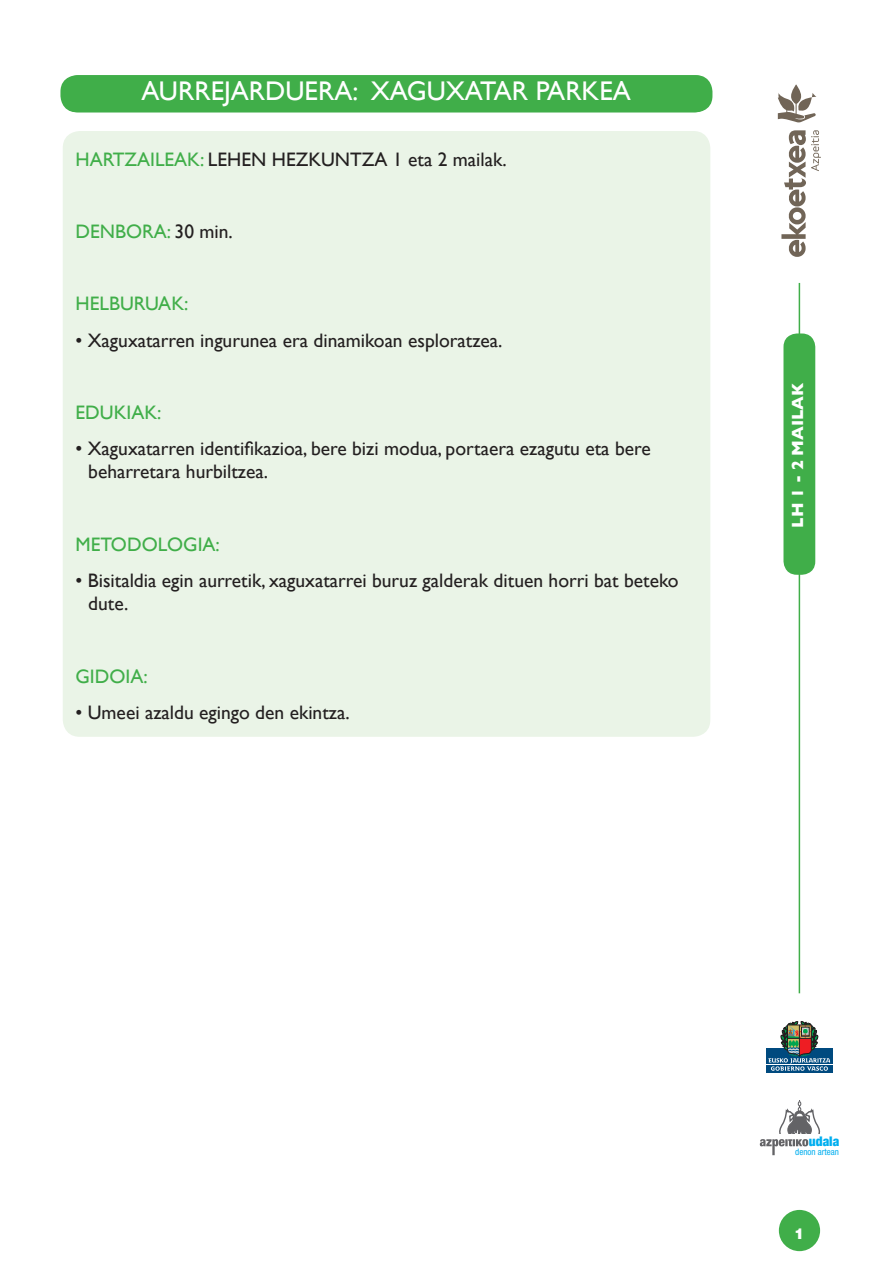
<style>
.page{position:relative;width:893px;height:1263px;background:#fff}
.page>*{position:absolute;margin:0;border:0;box-sizing:border-box;transform-origin:0 0}
.t1{font:27px "Gill Sans";color:#fff}
.t2{font:19.5px/23.4px "Gill Sans";color:#231f20}
.t3{font:19.5px "Gill Sans";color:#40ae49}
.t4{font:700 16.5px "Gill Sans";color:#fff}
.t5{font:900 15px "Helvetica";color:#fff}
.t6{font:900 condensed 13.2px "Helvetica Neue";color:#00aeef}
.t7{font:condensed 9px "Helvetica Neue LT Std";color:#00aeef}
.s1{color:#40ae49}
.s2{color:#231f20}
</style>
<div class="page">
<div style="left:779px;top:1210px;width:41px;height:41px;background:#40ae49;border-radius:50%"></div>
<svg style="left:778px;top:84px;width:38px;height:38px"></svg>
<svg style="left:781px;top:130px;width:40px;height:127px"></svg>
<hr style="left:799px;top:283px;width:1px;height:710px;background:#40ae49">
<div style="left:783px;top:333px;width:32px;height:242px;background:#40ae49;border-radius:14px"></div>
<svg style="left:760px;top:1100px;width:60px;height:55px"></svg>
<div style="left:766px;top:1048px;width:67px;height:25px;background:#004a7f"></div>
<hr style="left:766px;top:1064px;width:67px;height:1px;background:#fff">
<svg style="left:768px;top:1021px;width:62px;height:50px"></svg>
<div style="left:63px;top:131px;width:647px;height:606px;background:#eaf4e7;border-radius:17px"></div>
<div style="left:60px;top:75px;width:651px;height:37px;background:#40ae49;border-radius:17px"></div>
<h1 class="t1" style="left:142px;top:76px;width:491px">AURREJARDUERA: XAGUXATAR PARKEA</h1>
<h1 class="t1" style="left:282px;top:76px;width:212px">AU REJARD ERA</h1>
<p class="t2" style="left:75px;top:147px;width:433px"><span class="s1">HARTZAILEAK:</span> LEHEN HEZKUNTZA 1 eta 2 mailak.</p>
<p class="t3" style="left:75px;top:220px;width:159px">DENBORA: <span class="s2">30 min.</span></p>
<p class="t3" style="left:75px;top:292px;width:114px">HELBURUAK:</p>
<p class="t2" style="left:75px;top:328px;width:428px">• Xaguxatarren ingurunea era dinamikoan esploratzea.</p>
<p class="t3" style="left:75px;top:401px;width:87px">EDUKIAK:</p>
<p class="t2" style="left:88px;top:437px;width:564px;text-indent:-13px">• Xaguxatarren identifikazioa, bere bizi modua, portaera ezagutu eta bere beharretara hurbiltzea.</p>
<p class="t3" style="left:75px;top:533px;width:146px">METODOLOGIA:</p>
<p class="t2" style="left:88px;top:568px;width:592px;text-indent:-13px">• Bisitaldia egin aurretik, xaguxatarrei buruz galderak dituen horri bat beteko dute.</p>
<p class="t3" style="left:75px;top:665px;width:74px">GIDOIA:</p>
<p class="t2" style="left:75px;top:700px;width:276px">• Umeei azaldu egingo den ekintza.</p>
<p class="t4" style="left:788px;top:528px;width:147px;rotate:-90deg">LH 1 - 2 MAILAK</p>
<p class="t6" style="left:809px;top:1133px;width:32px">udala</p>
<p class="t7" style="left:795px;top:1149px;width:45px">denon artean</p>
<p class="t5" style="left:794px;top:1223px;width:12px">1</p>
</div>
